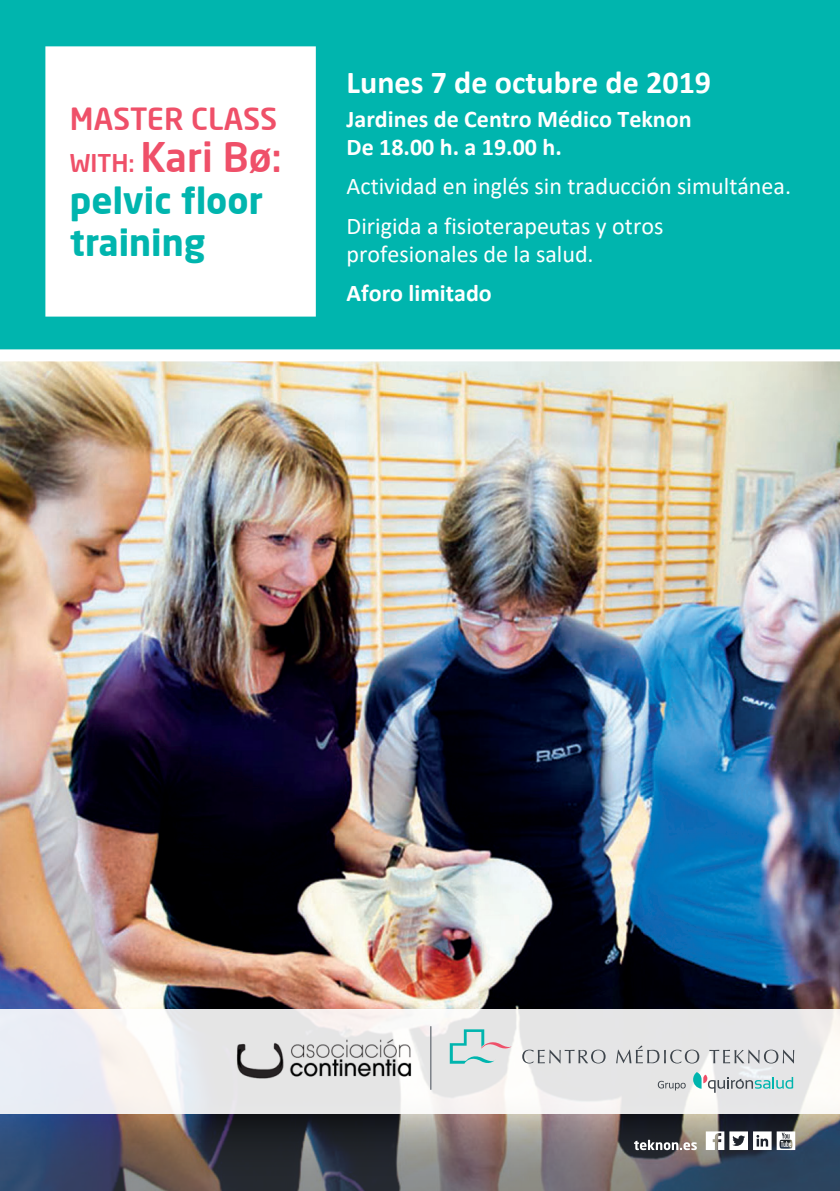
<style>
.page{position:relative;width:840px;height:1191px;background:#fff}
.page>*{position:absolute;margin:0;border:0;box-sizing:border-box;transform-origin:0 0}
.t1{font:500 40px "Neo Sans";color:#ef5069}
.t2{font:700 36px/42px "Neo Sans";color:#00b5ae}
.t3{font:700 32px "Calibri";color:#fff}
.t4{font:500 30px "Neo Sans";color:#ef5069}
.t5{font:24px/28px "Calibri";color:#fff}
.t6{font:700 24px "Calibri";color:#fff}
.s1{font-size:24px}
</style>
<div class="page">
<img style="left:0;top:361px;width:839px;height:648px">
<svg style="left:0;top:1114px;width:839px;height:77px;background:#54545e"></svg>
<svg style="left:0;top:1009px;width:839px;height:105px;fill:#e6e7e9"></svg>
<div style="left:0;top:0;width:839px;height:359px;background:#00b5ae"></div>
<div style="left:45px;top:46px;width:270px;height:270px;background:#fff"></div>
<div style="left:0;top:349px;width:839px;height:12px;background:#fff"></div>
<svg style="left:522px;top:1049px;width:83px;height:14px"></svg>
<svg style="left:615px;top:1045px;width:84px;height:18px;background:#c7c9ca"></svg>
<svg style="left:709px;top:1049px;width:84px;height:14px"></svg>
<svg style="left:692px;top:1072px;width:100px;height:20px;background:#bed3d4"></svg>
<svg style="left:657px;top:1080px;width:28px;height:10px"></svg>
<svg style="left:449px;top:1029px;width:63px;height:37px;background:#c5dada"></svg>
<svg style="left:705px;top:1131px;width:89px;height:19px"></svg>
<svg style="left:633px;top:1139px;width:63px;height:11px"></svg>
<hr style="left:430px;top:1026px;width:1px;height:63px;background:#7c8188">
<img style="left:222px;top:1034px;width:203px;height:54px">
<p class="t4" style="left:70px;top:100px;width:209px">MASTER CLASS</p>
<p class="t1" style="left:70px;top:132px;width:213px"><span class="s1">WITH:</span> Kari Bø:</p>
<p class="t2" style="left:70px;top:178px;width:194px">pelvic floor training</p>
<p class="t3" style="left:346px;top:60px;width:366px">Lunes 7 de octubre de 2019</p>
<p class="t6" style="left:346px;top:102px;width:346px">Jardines de Centro Médico Teknon</p>
<p class="t6" style="left:346px;top:130px;width:216px">De 18.00 h. a 19.00 h.</p>
<p class="t5" style="left:346px;top:172px;width:445px">Actividad en inglés sin traducción simultánea.</p>
<p class="t5" style="left:346px;top:211px;width:318px">Dirigida a fisioterapeutas y otros profesionales de la salud.</p>
<p class="t6" style="left:346px;top:276px;width:147px">Aforo limitado</p>
</div>
